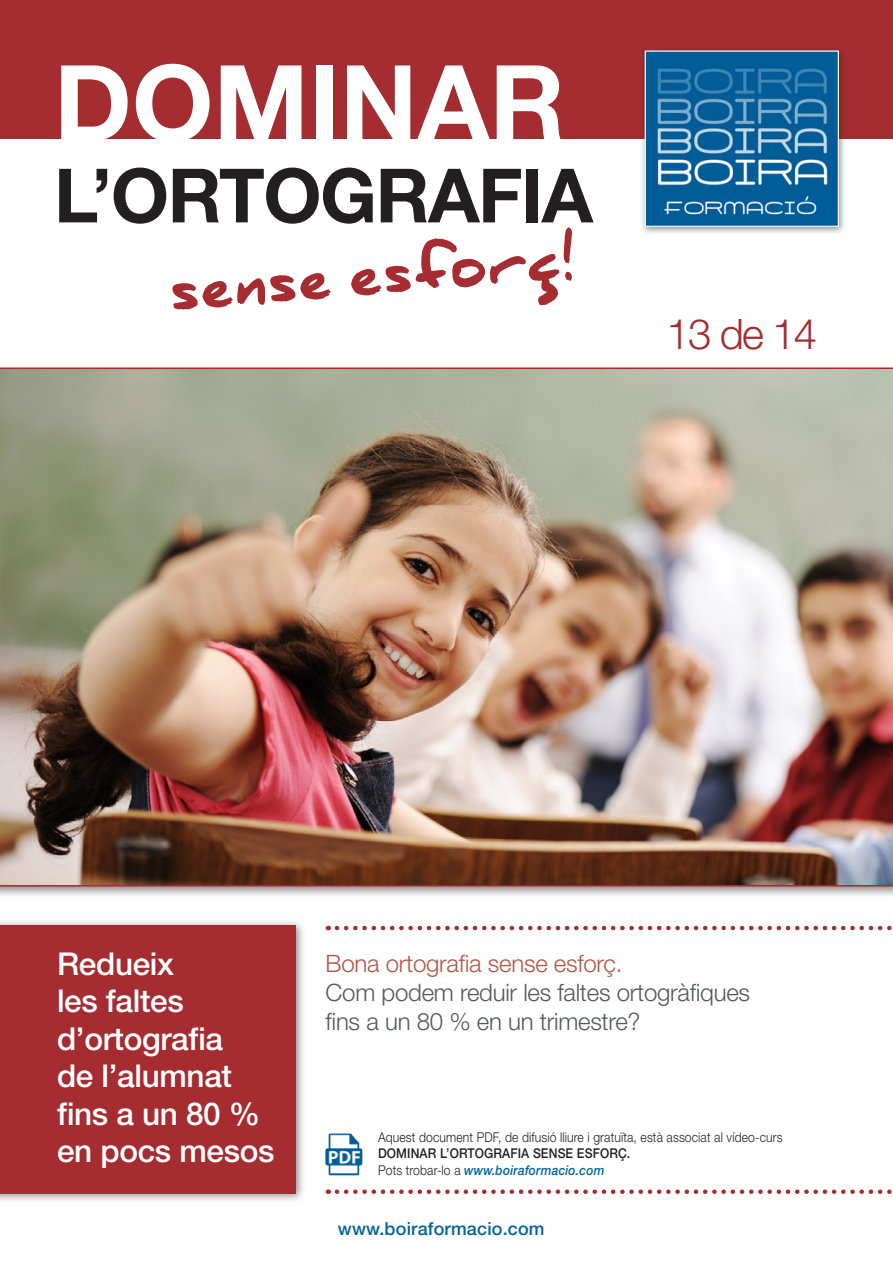
<style>
.page{position:relative;width:893px;height:1263px;background:#fff}
.page>*{position:absolute;margin:0;border:0;box-sizing:border-box;transform-origin:0 0}
.t1{font:700 105px "Helvetica Neue LT Std";color:#fff}
.t2{font:700 75px "Helvetica Neue LT Std";letter-spacing:-.02em;color:#231f20}
.t3{font:900 55.5px "Daniel";color:#a52c31}
.t4{font:300 42px "Helvetica Neue LT Std";color:#a52c31}
.t5{font:500 31.5px/37.5px "Helvetica Neue LT Std";letter-spacing:-.01em;color:#fff}
.t6{font:300 24px/28.8px "Helvetica Neue LT Std";letter-spacing:-.01em;color:#57585a}
.t7{font:300 24px "Helvetica Neue LT Std";letter-spacing:-.01em;color:#b35647}
.t8{font:500 18px "Helvetica Neue LT Std";letter-spacing:.01em;color:#00649b}
.t9{font:300 13.5px/16.2px "Helvetica Neue LT Std";letter-spacing:.01em;color:#231f20;scale:.9 1}
.t10{font:italic 500 13.5px "Helvetica Neue LT Std";letter-spacing:.01em;color:#00649b;scale:.9 1}
.s1{font-weight:500}
.s2{font-weight:300;font-style:normal;color:#231f20}
</style>
<div class="page">
<div style="left:0;top:0;width:893px;height:139px;background:#a52c31"></div>
<div style="left:640px;top:46px;width:207px;height:189px;background:#231f20;opacity:.5"></div>
<img style="left:647px;top:53px;width:190px;height:172px">
<div style="left:645px;top:51px;width:194px;height:176px;border:1px solid #fff"></div>
<div style="left:0;top:363px;width:893px;height:535px;background:#231f20;opacity:.5"></div>
<img style="left:0;top:368px;width:893px;height:518px">
<svg style="left:337px;top:926px;width:555px;height:4px"></svg>
<svg style="left:337px;top:1189px;width:555px;height:5px"></svg>
<div style="left:0;top:919px;width:306px;height:284px;background:#231f20;opacity:.5"></div>
<div style="left:0;top:925px;width:296px;height:268px;background:#a52c31"></div>
<img style="left:325px;top:1133px;width:38px;height:43px">
<p class="t1" style="left:54px;top:38px;width:513px">DOMINAR</p>
<p class="t2" style="left:54px;top:149px;width:541px">L’ORTOGRAFIA</p>
<p class="t3" style="left:167px;top:260px;width:406px;rotate:-5deg">sense esforç!</p>
<p class="t4" style="left:666px;top:308px;width:152px">13 de 14</p>
<p class="t5" style="left:57px;top:944px;width:177px">Redueix<br>les faltes d’ortografia de l’alumnat</p>
<p class="t5" style="left:57px;top:1094px;width:205px">fins a un 80 %</p>
<p class="t5" style="left:57px;top:1132px;width:219px">en pocs mesos</p>
<p class="t7" style="left:326px;top:949px;width:298px">Bona ortografia sense esforç.</p>
<p class="t6" style="left:326px;top:978px;width:426px">Com podem reduir les faltes ortogràfiques fins a un 80 % en un trimestre?</p>
<p class="t9" style="left:378px;top:1129px;width:451px">Aquest document PDF, de difusió lliure i gratuïta, està associat al vídeo-curs<br><span class="s1">DOMINAR L’ORTOGRAFIA SENSE ESFORÇ.</span></p>
<p class="t10" style="left:378px;top:1162px;width:253px"><span class="s2">Pots trobar-lo a</span> www.boiraformacio.com</p>
<p class="t8" style="left:338px;top:1218px;width:208px">www.boiraformacio.com</p>
</div>
